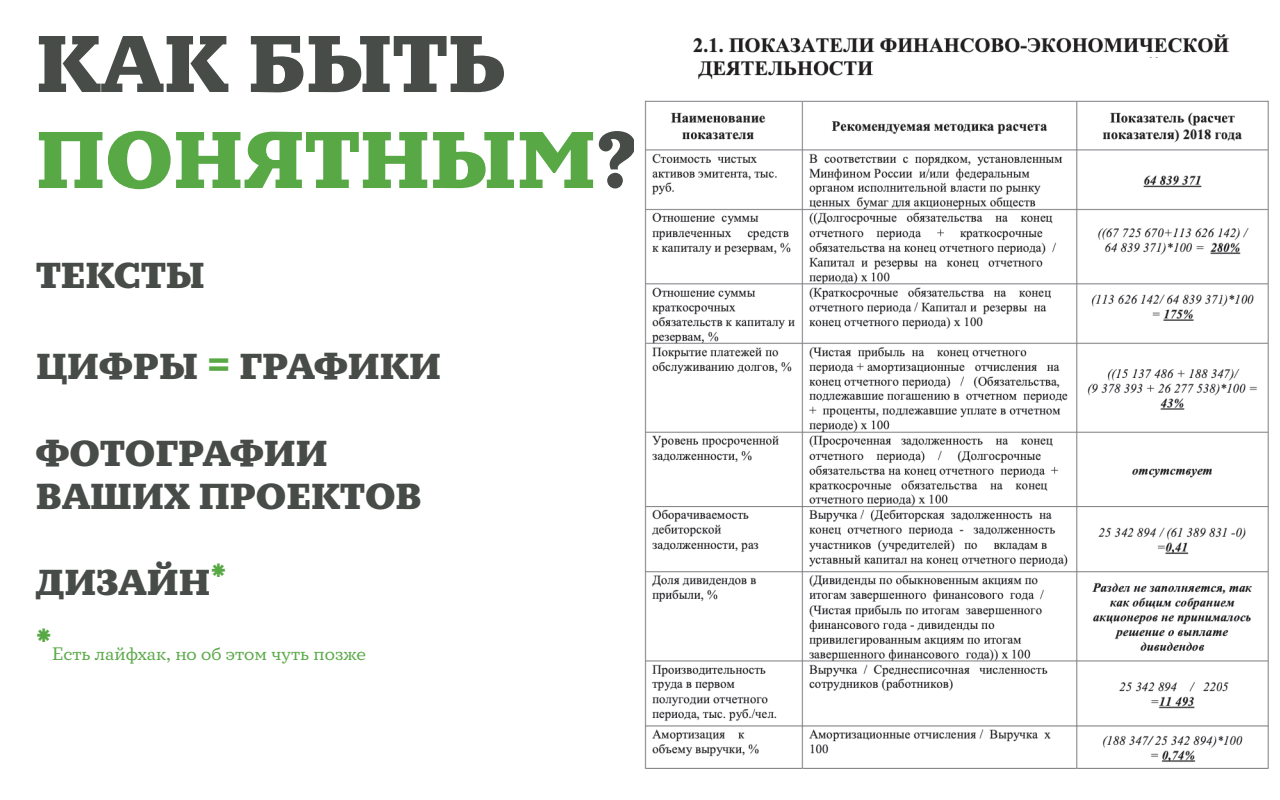
<style>
.page{position:relative;width:1280px;height:800px;background:#fff}
.page>*{position:absolute;margin:0;border:0;box-sizing:border-box;transform-origin:0 0}
.t1{font:900 80px/96px "Circe Slab C";color:#474c49}
.t2{font:900 36px/43.2px "Circe Slab C";color:#474c49}
.t3{font:18px "Circe Slab C";color:#58a946}
.s1{color:#58a946}
.s2{font-size:40px;color:#58a946}
</style>
<div class="page">
<img style="left:644px;top:34px;width:625px;height:735px">
<h1 class="t1" style="left:36px;top:19px;width:602px">КАК БЫТЬ<br><span class="s1">ПОНЯТНЫМ</span>?</h1>
<p class="t2" style="left:36px;top:256px;width:171px">ТЕКСТЫ</p>
<p class="t2" style="left:36px;top:347px;width:406px">ЦИФРЫ <span class="s2">=</span> ГРАФИКИ</p>
<p class="t2" style="left:36px;top:433px;width:387px">ФОТОГРАФИИ<br>ВАШИХ ПРОЕКТОВ</p>
<p class="t2" style="left:36px;top:563px;width:176px">ДИЗАЙН</p>
<p class="t3" style="left:52px;top:644px;width:316px">Есть лайфхак, но об этом чуть позже</p>
</div>
